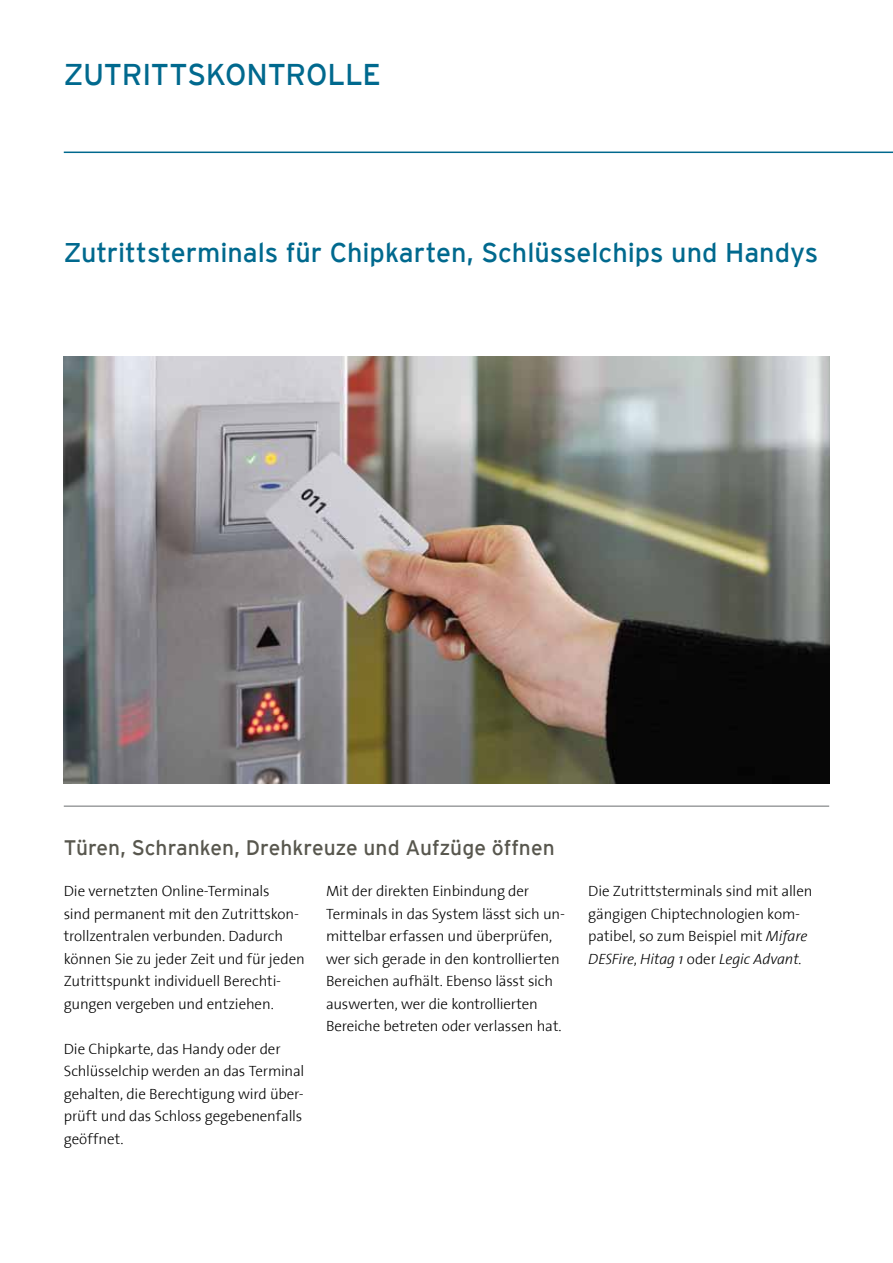
<style>
.page{position:relative;width:893px;height:1263px;background:#fff}
.page>*{position:absolute;margin:0;border:0;box-sizing:border-box;transform-origin:0 0}
.t1{font:30px "Interstate";letter-spacing:-.01em;color:#00698e}
.t2{font:27px "Interstate";color:#00698e}
.t3{font:21px "Interstate";color:#58574e}
.t4{font:300 15px/22.5px "The Sans";letter-spacing:-.01em;color:#000}
.s1{font-style:italic}
</style>
<div class="page">
<img style="left:64px;top:356px;width:765px;height:427px">
<hr style="left:64px;top:152px;width:829px;height:1px;background:#00698e">
<hr style="left:64px;top:805px;width:765px;height:2px;background:#9c9e9f">
<h1 class="t1" style="left:64px;top:57px;width:319px">ZUTRITTSKONTROLLE</h1>
<h2 class="t2" style="left:64px;top:237px;width:756px">Zutrittsterminals für Chipkarten, Schlüsselchips und Handys</h2>
<h3 class="t3" style="left:64px;top:836px;width:492px">Türen, Schranken, Drehkreuze und Aufzüge öffnen</h3>
<p class="t4" style="left:326px;top:881px;width:240px">Mit der direkten Einbindung der Terminals in das System lässt sich un&shy;mittelbar erfassen und überprüfen, wer sich gerade in den kontrollierten Bereichen aufhält. Ebenso lässt sich auswerten, wer die kontrollierten Bereiche betreten oder verlassen hat.</p>
<p class="t4" style="left:588px;top:881px;width:226px">Die Zutrittsterminals sind mit allen gängigen Chiptechnologien kom&shy;patibel, so zum Beispiel mit <span class="s1">Mifare DESFire</span>, <span class="s1">Hitag 1</span> oder <span class="s1">Legic Advant.</span></p>
<p class="t4" style="left:64px;top:881px;width:242px">Die vernetzten Online-Terminals<br>sind permanent mit den Zutrittskon&shy;trollzentralen verbunden. Dadurch können Sie zu jeder Zeit und für jeden Zutrittspunkt individuell Berechti&shy;gungen vergeben und entziehen.</p>
<p class="t4" style="left:64px;top:1038px;width:242px">Die Chipkarte, das Handy oder der<br>Schlüsselchip werden an das Terminal gehalten, die Berechtigung wird über&shy;prüft und das Schloss gegebenenfalls geöffnet.</p>
</div>
